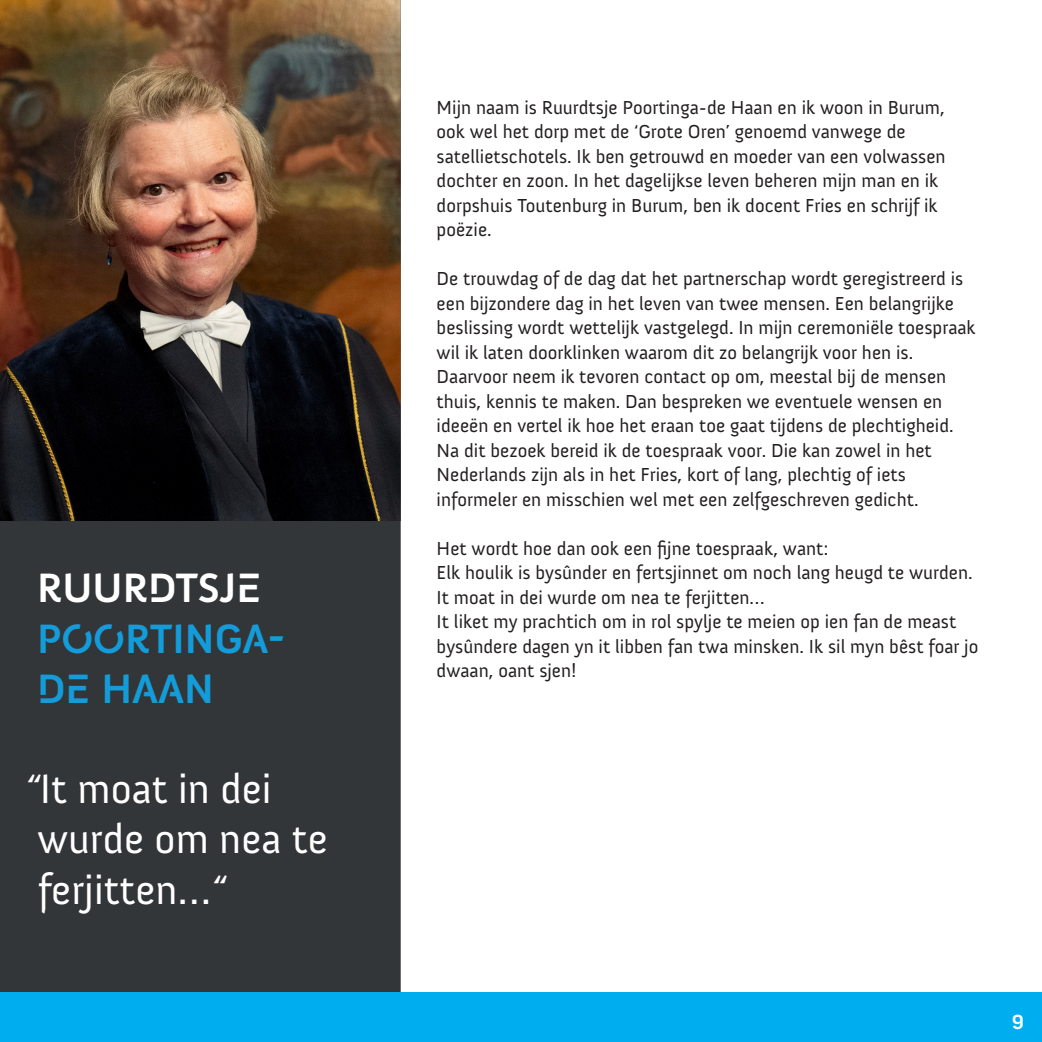
<style>
.page{position:relative;width:1042px;height:1042px;background:#fff}
.page>*{position:absolute;margin:0;border:0;box-sizing:border-box;transform-origin:0 0}
.t1{font:42px/50.4px "Anivers";color:#fff}
.t2{font:42px/50.4px "NOARDEAST Caps";color:#139cd9}
.t3{font:21px "NOARDEAST Caps";color:#fff}
.voorsteltekst{font:19.25px/24.5px "Anivers";color:#231f20}
.s1{color:#fff}
.s2{font-style:italic}
</style>
<div class="page">
<div style="left:0;top:0;width:401px;height:1042px;background:#333638"></div>
<div style="left:0;top:992px;width:1042px;height:50px;background:#00aeef"></div>
<img style="left:0;top:0;width:401px;height:521px">
<p class="t2" style="left:37px;top:563px;width:250px"><span class="s1">RUURDTSJE<br></span>POORTINGA-</p>
<p class="t2" style="left:37px;top:664px;width:178px">DE HAAN</p>
<p class="t1" style="left:25px;top:764px;width:304px"><span class="s2">“</span>It moat in dei wurde om nea te ferjitten…<span class="s2">“</span></p>
<p class="voorsteltekst" style="left:437px;top:95px;width:510px">Mijn naam is Ruurdtsje Poortinga-de Haan en ik woon in Burum, ook wel het dorp met de ‘Grote Oren’ genoemd vanwege de satellietschotels. Ik ben getrouwd en moeder van een volwassen dochter en zoon. In het dagelijkse leven beheren mijn man en ik dorpshuis Toutenburg in Burum, ben ik docent Fries en schrijf ik poëzie.</p>
<p class="voorsteltekst" style="left:437px;top:267px;width:540px">De trouwdag of de dag dat het partnerschap wordt geregistreerd is een bijzondere dag in het leven van twee mensen. Een belangrijke beslissing wordt wettelijk vastgelegd. In mijn ceremoniële toespraak wil ik laten doorklinken waarom dit zo belangrijk voor hen is.<br>Daarvoor neem ik tevoren contact op om, meestal bij de mensen thuis, kennis te maken. Dan bespreken we eventuele wensen en ideeën en vertel ik hoe het eraan toe gaat tijdens de plechtigheid.<br>Na dit bezoek bereid ik de toespraak voor. Die kan zowel in het Nederlands zijn als in het Fries, kort of lang, plechtig of iets informeler en misschien wel met een zelfgeschreven gedicht.</p>
<p class="voorsteltekst" style="left:437px;top:536px;width:393px">Het wordt hoe dan ook een fijne toespraak, want:</p>
<p class="voorsteltekst" style="left:437px;top:561px;width:538px">Elk houlik is bysûnder en fertsjinnet om noch lang heugd te wurden.</p>
<p class="voorsteltekst" style="left:437px;top:585px;width:330px">It moat in dei wurde om nea te ferjitten…</p>
<p class="voorsteltekst" style="left:437px;top:610px;width:543px">It liket my prachtich om in rol spylje te meien op ien fan de meast bysûndere dagen yn it libben fan twa minsken. Ik sil myn bêst foar jo dwaan, oant sjen!</p>
<p class="t3" style="left:1012px;top:1009px;width:14px">9</p>
</div>
